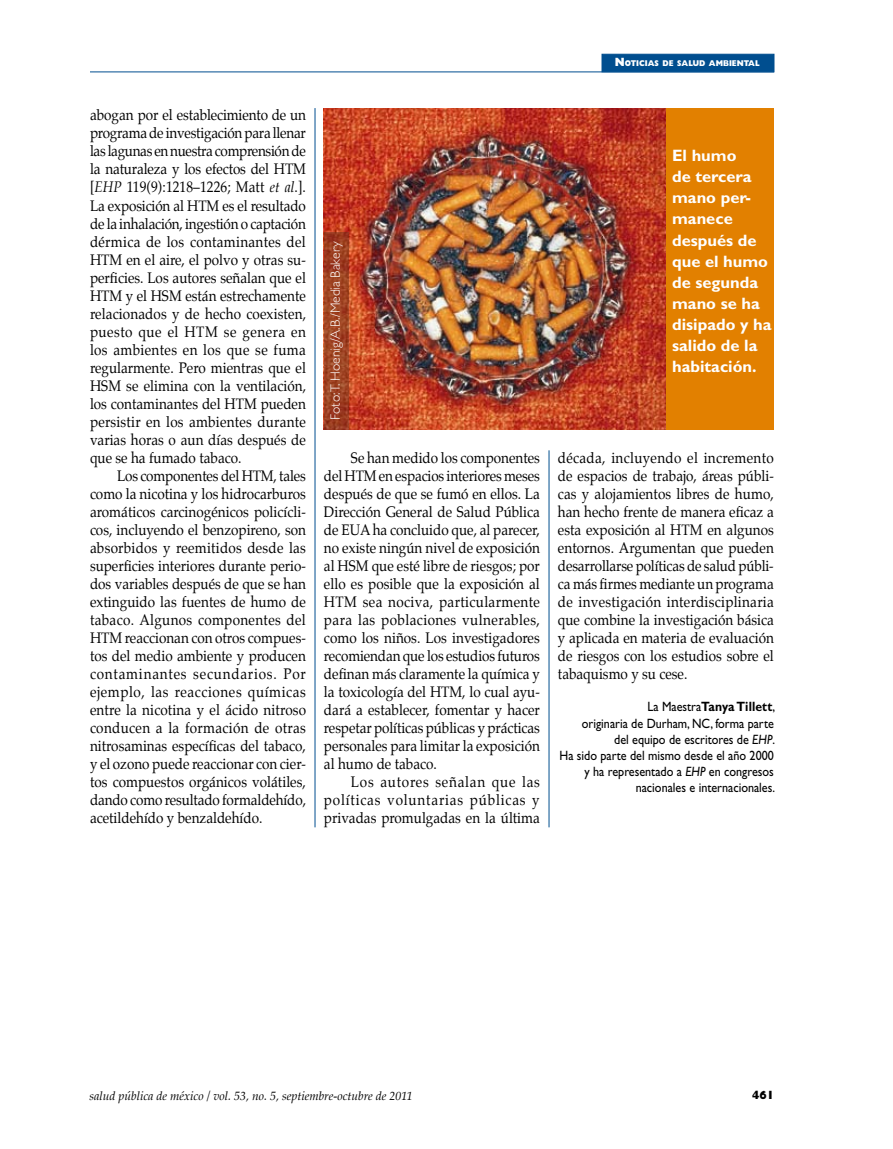
<style>
.page{position:relative;width:893px;height:1149px;background:#fff}
.page>*{position:absolute;margin:0;border:0;box-sizing:border-box;transform-origin:0 0}
.t1{font:700 16.5px/21px "Gill Sans";color:#fff}
.t2{font:15px/18px "Palatino";color:#000;text-align:justify;scale:.9 1}
.t3{font:13.5px/16.2px "Gill Sans";color:#000;text-align:right;scale:.9 1}
.t4{font:300 13.5px "Gill Sans";color:#fff}
.t5{font:italic 12px "Palatino";color:#000}
.t6{font:800 12px "Gill Sans";color:#000;scale:.9 1}
.t7{font:800 8.4px "Gill Sans";color:#fff;scale:.9 1}
.s1{font-style:italic}
.s2{font-size:12px}
.s3{font-weight:700}
</style>
<div class="page">
<div style="left:602px;top:54px;width:172px;height:18px;background:#004e8f;border:1px solid #004e8f"></div>
<hr style="left:90px;top:72px;width:684px;height:1px;background:#004e8f">
<hr style="left:315px;top:108px;width:1px;height:719px;background:#004e8f">
<hr style="left:549px;top:450px;width:1px;height:377px;background:#004e8f">
<img style="left:324px;top:108px;width:342px;height:321px">
<div style="left:666px;top:108px;width:108px;height:321px;background:#e28000"></div>
<svg style="left:324px;top:232px;width:24px;height:197px;background:#9d4122"></svg>
<p class="t2" style="left:90px;top:107px;width:242px">abogan por el establecimiento de un programa de investigación para llenar las lagunas en nuestra comprensión de la naturaleza y los efectos del HTM [<span class="s1">EHP</span> 119(9):1218–1226; Matt <span class="s1">et al</span>.].<br>La exposición al HTM es el resultado de la inhalación, ingestión o captación dérmica de los contaminantes del HTM en el aire, el polvo y otras su&shy;perficies. Los autores señalan que el HTM y el HSM están estrechamente relacionados y de hecho coexisten, puesto que el HTM se genera en los ambientes en los que se fuma regularmente. Pero mientras que el HSM se elimina con la ventilación, los contaminantes del HTM pueden persistir en los ambientes durante varias horas o aun días después de que se ha fumado tabaco.</p>
<p class="t2" style="left:90px;top:467px;width:242px;text-indent:27px">Los componentes del HTM, tales como la nicotina y los hidrocarburos aromáticos carcinogénicos policícli&shy;cos, incluyendo el benzopireno, son absorbidos y reemitidos desde las superficies interiores durante perio&shy;dos variables después de que se han extinguido las fuentes de humo de tabaco. Algunos componentes del HTM reaccionan con otros compues&shy;tos del medio ambiente y producen contaminantes secundarios. Por ejemplo, las reacciones químicas entre la nicotina y el ácido nitroso conducen a la formación de otras nitrosaminas específicas del tabaco, y el ozono puede reaccionar con cier&shy;tos compuestos orgánicos volátiles, dando como resultado formaldehído, acetildehído y benzaldehído.</p>
<p class="t7" style="left:615px;top:59px;width:162px"><span class="s2">N</span>OTICIAS DE SALUD AMBIENTAL</p>
<p class="t4" style="left:328px;top:419px;width:180px;rotate:-90deg">Foto:T. Hoenig/A.B./Media Bakery</p>
<p class="t2" style="left:324px;top:449px;width:242px;text-indent:27px">Se han medido los componentes del HTM en espacios interiores meses después de que se fumó en ellos. La Dirección General de Salud Pública de EUA ha concluido que, al parecer, no existe ningún nivel de exposición al HSM que esté libre de riesgos; por ello es posible que la exposición al HTM sea nociva, particularmente para las poblaciones vulnerables, como los niños. Los investigadores recomiendan que los estudios futuros definan más claramente la química y la toxicología del HTM, lo cual ayu&shy;dará a establecer, fomentar y hacer respetar políticas públicas y prácticas personales para limitar la exposición al humo de tabaco.</p>
<p class="t2" style="left:324px;top:773px;width:241px;text-indent:27px">Los autores señalan que las políticas voluntarias públicas y privadas promulgadas en la última</p>
<p class="t1" style="left:672px;top:145px;width:101px">El humo<br>de tercera mano per&shy;manece después de que el humo de segunda mano se ha disipado y ha salido de la habitación.</p>
<p class="t2" style="left:558px;top:449px;width:242px">década, incluyendo el incremento de espacios de trabajo, áreas públi&shy;cas y alojamientos libres de humo, han hecho frente de manera eficaz a esta exposición al HTM en algunos entornos. Argumentan que pueden desarrollarse políticas de salud públi&shy;ca más firmes mediante un programa de investigación interdisciplinaria que combine la investigación básica y aplicada en materia de evaluación de riesgos con los estudios sobre el tabaquismo y su cese.</p>
<p class="t3" style="left:559px;top:698px;width:241px">La Maestra<span class="s3">Tanya Tillett</span>,<br>originaria de Durham, NC, forma parte<br>del equipo de escritores de <span class="s1">EHP</span>.<br>Ha sido parte del mismo desde el año 2000 y ha representado a <span class="s1">EHP</span> en congresos nacionales e internacionales.</p>
<p class="t5" style="left:89px;top:1088px;width:325px">salud pública de méxico / vol. 53, no. 5, septiembre-octubre de 2011</p>
<p class="t6" style="left:752px;top:1087px;width:26px">461</p>
</div>
